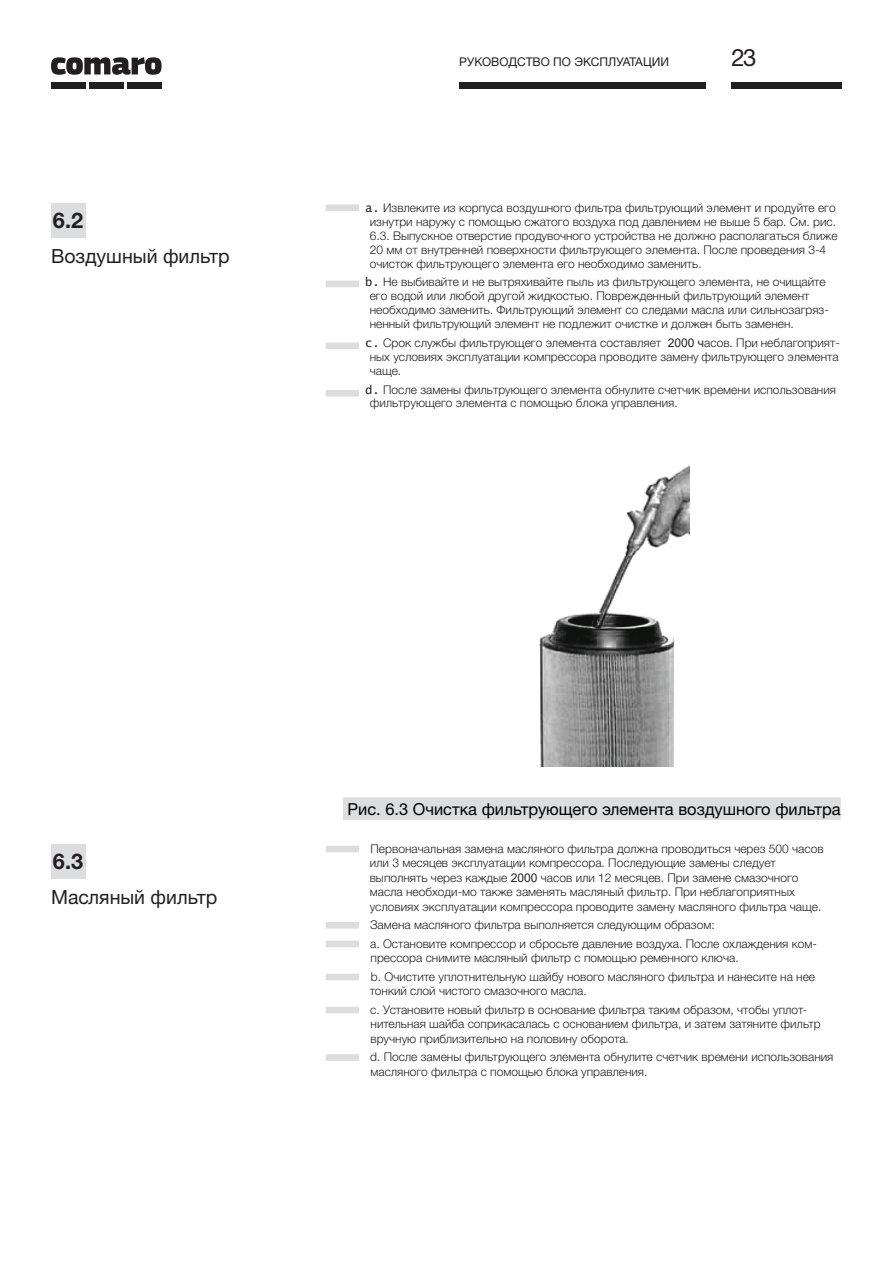
<style>
.page{position:relative;width:893px;height:1263px;background:#fff}
.page>*{position:absolute;margin:0;border:0;box-sizing:border-box;transform-origin:0 0}
.t1{font:24px "Helvetica Neue LTW1 G";color:#231f20}
.t2{font:700 21.6px "Helvetica Neue LTW1 G";color:#231f20}
.t3{font:19.5px "Helvetica Neue LTW1 G";color:#231f20}
.t4{font:16.5px "Helvetica Neue LTW1 G";color:#000}
.t5{font:300 12px/14.4px "Helvetica Neue LTW1 G";color:#231f20}
.t6{font:12px "Helvetica Neue LTW1 G";color:#231f20}
.s1{font-family:"Lucida Console";font-weight:400}
.s2{font-family:"Arial";font-weight:400}
</style>
<div class="page">
<div style="left:459px;top:82px;width:247px;height:7px;background:#231f20"></div>
<div style="left:731px;top:82px;width:111px;height:7px;background:#231f20"></div>
<div style="left:51px;top:83px;width:35px;height:6px;background:#231f20"></div>
<div style="left:127px;top:83px;width:35px;height:6px;background:#231f20"></div>
<div style="left:89px;top:83px;width:35px;height:6px;background:#231f20"></div>
<svg style="left:51px;top:57px;width:111px;height:18px"></svg>
<div style="left:51px;top:203px;width:34px;height:34px;background:#dcdddf"></div>
<div style="left:326px;top:204px;width:33px;height:7px;border:4px solid #dcdddf"></div>
<div style="left:326px;top:281px;width:33px;height:6px;border:4px solid #dcdddf"></div>
<div style="left:326px;top:342px;width:33px;height:7px;border:4px solid #dcdddf"></div>
<div style="left:326px;top:390px;width:33px;height:7px;border:4px solid #dcdddf"></div>
<img style="left:539px;top:465px;width:150px;height:301px">
<div style="left:343px;top:797px;width:498px;height:23px;background:#dcdddf"></div>
<div style="left:51px;top:844px;width:34px;height:34px;background:#dcdddf"></div>
<div style="left:326px;top:846px;width:33px;height:6px;border:4px solid #dcdddf"></div>
<div style="left:326px;top:922px;width:33px;height:6px;border:4px solid #dcdddf"></div>
<div style="left:326px;top:941px;width:33px;height:6px;border:4px solid #dcdddf"></div>
<div style="left:326px;top:974px;width:33px;height:6px;border:4px solid #dcdddf"></div>
<div style="left:326px;top:1007px;width:33px;height:6px;border:4px solid #dcdddf"></div>
<div style="left:326px;top:1054px;width:33px;height:7px;border:4px solid #dcdddf"></div>
<h2 class="t2" style="left:53px;top:207px;width:32px">6.2</h2>
<h3 class="t3" style="left:51px;top:244px;width:180px">Воздушный фильтр</h3>
<p class="t6" style="left:459px;top:54px;width:211px">Руководство по эксплуатации</p>
<h1 class="t1" style="left:731px;top:43px;width:27px">23</h1>
<p class="t5" style="left:370px;top:200px;width:469px;line-height:14px;text-indent:-4px"><span class="s1">a.</span> Извлеките из корпуса воздушного фильтра фильтрующий элемент и продуйте его изнутри наружу с помощью сжатого воздуха под давлением не выше 5 бар. См. рис.<br>6.3. Выпускное отверстие продувочного устройства не должно располагаться ближе 20 мм от внутренней поверхности фильтрующего элемента. После проведения 3-4 очисток фильтрующего элемента его необходимо заменить.</p>
<p class="t5" style="left:370px;top:275px;width:461px;line-height:13.8px;text-indent:-4px"><span class="s1">b.</span> Не выбивайте и не вытряхивайте пыль из фильтрующего элемента, не очищайте его водой или любой другой жидкостью. Поврежденный фильтрующий элемент необходимо заменить. Фильтрующий элемент со следами масла или сильнозагряз&shy;ненный фильтрующий элемент не подлежит очистке и должен быть заменен.</p>
<p class="t5" style="left:370px;top:335px;width:472px;text-align:justify;text-indent:-4px"><span class="s1">c.</span> Срок службы фильтрующего элемента составляет <span class="s2">2000 ч</span>асов. При неблагоприят&shy;ных условиях эксплуатации компрессора проводите замену фильтрующего элемента чаще.</p>
<p class="t5" style="left:370px;top:383px;width:468px;line-height:12.8px;text-indent:-4px"><span class="s1">d.</span> После замены фильтрующего элемента обнулите счетчик времени использования фильтрующего элемента с помощью блока управления.</p>
<h2 class="t2" style="left:53px;top:848px;width:32px">6.3</h2>
<h3 class="t3" style="left:51px;top:885px;width:168px">Масляный фильтр</h3>
<h3 class="t4" style="left:348px;top:798px;width:495px">Рис. 6.3 Очистка фильтрующего элемента воздушного фильтра</h3>
<p class="t5" style="left:370px;top:841px;width:455px">Первоначальная замена масляного фильтра должна проводиться через 500 часов или 3 месяцев эксплуатации компрессора. Последующие замены следует выполнять через каждые <span class="s2">2000</span> часов или 12 месяцев. При замене смазочного масла необходи-мо также заменять масляный фильтр. При неблагоприятных условиях эксплуатации компрессора проводите замену масляного фильтра чаще.</p>
<p class="t5" style="left:370px;top:915px;width:448px;line-height:18.6px">Замена масляного фильтра выполняется следующим образом:<br>a. Остановите компрессор и сбросьте давление воздуха. После охлаждения ком-</p>
<p class="t5" style="left:371px;top:949px;width:446px;line-height:18.6px">прессора снимите масляный фильтр с помощью ременного ключа.<br>b. Очистите уплотнительную шайбу нового масляного фильтра и нанесите на нее</p>
<p class="t5" style="left:370px;top:982px;width:439px;line-height:18.6px">тонкий слой чистого смазочного масла.<br>c. Установите новый фильтр в основание фильтра таким образом, чтобы уплот-</p>
<p class="t5" style="left:371px;top:1017px;width:451px">нительная шайба соприкасалась с основанием фильтра, и затем затяните фильтр вручную приблизительно на половину оборота.</p>
<p class="t5" style="left:370px;top:1050px;width:465px">d. После замены фильтрующего элемента обнулите счетчик времени использования масляного фильтра с помощью блока управления.</p>
</div>
